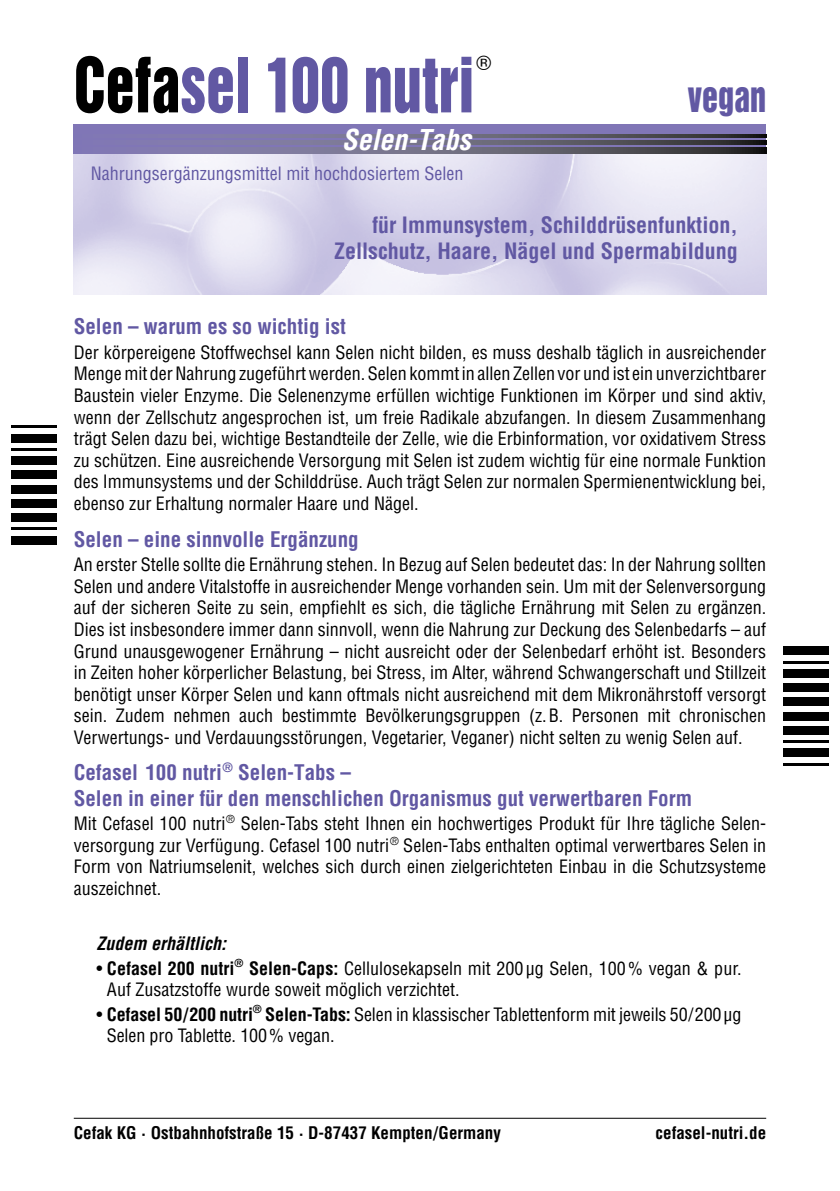
<style>
.page{position:relative;width:840px;height:1191px;background:#fff}
.page>*{position:absolute;margin:0;border:0;box-sizing:border-box;transform-origin:0 0}
.t1{font:69.6px "Helvetica Inserat";color:#6158a3;scale:.83 1}
.t2{font:38.4px "Helvetica Inserat";color:#6158a3;scale:.83 1}
.t3{font:italic 700 condensed 28px "Helvetica";color:#fff}
.t4{font:700 condensed 22px/26.4px "Helvetica";color:#6158a3;text-align:right}
.t5{font:700 condensed 21px/25.2px "Helvetica";color:#6158a3}
.t6{font:20px "Helvetica";color:#000}
.t7{font:condensed 18px/21.6px "Helvetica";color:#000;text-align:justify}
.t8{font:condensed 18px "Helvetica";color:#6158a3}
.t9{font:italic 700 condensed 18px "Helvetica";color:#000}
.t10{font:700 condensed 17px "Helvetica";color:#000}
.s1{color:#000}
.s2{font-weight:700}
</style>
<div class="page">
<img style="left:74px;top:153px;width:691px;height:142px">
<hr style="left:782px;top:763px;width:46px;height:2px;background:#000">
<div style="left:782px;top:748px;width:46px;height:9px;background:#000"></div>
<hr style="left:782px;top:740px;width:46px;height:3px;background:#000">
<div style="left:782px;top:726px;width:46px;height:8px;background:#000"></div>
<div style="left:782px;top:711px;width:46px;height:9px;background:#000"></div>
<div style="left:782px;top:697px;width:46px;height:9px;background:#000"></div>
<div style="left:782px;top:683px;width:46px;height:9px;background:#000"></div>
<div style="left:782px;top:669px;width:46px;height:8px;background:#000"></div>
<hr style="left:782px;top:660px;width:46px;height:3px;background:#000">
<div style="left:782px;top:646px;width:46px;height:9px;background:#000"></div>
<hr style="left:11px;top:425px;width:46px;height:3px;background:#000">
<div style="left:11px;top:434px;width:46px;height:8px;background:#000"></div>
<hr style="left:11px;top:448px;width:46px;height:3px;background:#000">
<div style="left:11px;top:456px;width:46px;height:9px;background:#000"></div>
<div style="left:11px;top:471px;width:46px;height:8px;background:#000"></div>
<div style="left:11px;top:485px;width:46px;height:8px;background:#000"></div>
<div style="left:11px;top:499px;width:46px;height:8px;background:#000"></div>
<div style="left:11px;top:513px;width:46px;height:9px;background:#000"></div>
<hr style="left:11px;top:527px;width:46px;height:3px;background:#000">
<div style="left:11px;top:536px;width:46px;height:8px;background:#000"></div>
<div style="left:74px;top:125px;width:691px;height:28px;background:#8076b6"></div>
<svg style="left:191px;top:147px;width:574px;height:6px;background:#646174"></svg>
<svg style="left:191px;top:140px;width:574px;height:5px;background:#646174"></svg>
<svg style="left:191px;top:135px;width:574px;height:2px"></svg>
<hr style="left:74px;top:1117px;width:691px;height:1px;background:#000">
<h1 class="t1" style="left:74px;top:43px;width:484px"><span class="s1">Cefa</span>sel 100 nutri</h1>
<p class="t6" style="left:476px;top:48px;width:16px">®</p>
<h3 class="t3" style="left:341px;top:122px;width:131px">Selen-Tabs</h3>
<p class="t8" style="left:91px;top:162px;width:374px">Nahrungsergänzungsmittel mit hochdosiertem Selen</p>
<h2 class="t2" style="left:687px;top:74px;width:96px">vegan</h2>
<p class="t4" style="left:334px;top:212px;width:405px">für Immunsystem, Schilddrüsenfunktion,<br>Zellschutz, Haare, Nägel und Spermabildung</p>
<p class="t5" style="left:74px;top:314px;width:273px">Selen – warum es so wichtig ist</p>
<p class="t7" style="left:74px;top:341px;width:693px">Der körpereigene Stoffwechsel kann Selen nicht bilden, es muss deshalb täglich in ausreichender Menge mit der Nahrung zugeführt werden. Selen kommt in allen Zellen vor und ist ein unverzichtbarer Baustein vieler Enzyme. Die Selenenzyme erfüllen wichtige Funktionen im Körper und sind aktiv, wenn der Zellschutz angesprochen ist, um freie Radikale abzufangen. In diesem Zusammenhang trägt Selen dazu bei, wichtige Bestandteile der Zelle, wie die Erbinformation, vor oxidativem Stress zu schützen. Eine ausreichende Versorgung mit Selen ist zudem wichtig für eine normale Funktion des Immunsystems und der Schilddrüse. Auch trägt Selen zur normalen Spermienentwicklung bei, ebenso zur Erhaltung normaler Haare und Nägel.</p>
<p class="t5" style="left:74px;top:526px;width:286px">Selen – eine sinnvolle Ergänzung</p>
<p class="t7" style="left:74px;top:553px;width:693px">An erster Stelle sollte die Ernährung stehen. In Bezug auf Selen bedeutet das: In der Nahrung sollten Selen und andere Vitalstoffe in ausreichender Menge vorhanden sein. Um mit der Selenversorgung auf der sicheren Seite zu sein, empfiehlt es sich, die tägliche Ernährung mit Selen zu ergänzen.<br>Dies ist insbesondere immer dann sinnvoll, wenn die Nahrung zur Deckung des Selenbedarfs – auf Grund unausgewogener Ernährung – nicht ausreicht oder der Selenbedarf erhöht ist. Besonders in Zeiten hoher körperlicher Belastung, bei Stress, im Alter, während Schwangerschaft und Stillzeit benötigt unser Körper Selen und kann oftmals nicht ausreichend mit dem Mikronährstoff versorgt sein. Zudem nehmen auch bestimmte Bevölkerungsgruppen (z.B. Personen mit chronischen Verwertungs- und Verdauungsstörungen, Vegetarier, Veganer) nicht selten zu wenig Selen auf.</p>
<p class="t5" style="left:74px;top:760px;width:619px">Cefasel 100 nutri<sup>®</sup> Selen-Tabs –<br>Selen in einer für den menschlichen Organismus gut verwertbaren Form</p>
<p class="t7" style="left:74px;top:812px;width:693px">Mit Cefasel 100 nutri<sup>®</sup> Selen-Tabs steht Ihnen ein hochwertiges Produkt für Ihre tägliche Selen&shy;versorgung zur Verfügung. Cefasel 100 nutri<sup>®</sup> Selen-Tabs enthalten optimal verwertbares Selen in Form von Natriumselenit, welches sich durch einen zielgerichteten Einbau in die Schutzsysteme auszeichnet.</p>
<p class="t9" style="left:96px;top:932px;width:131px">Zudem erhältlich:</p>
<p class="t7" style="left:107px;top:957px;width:635px;text-indent:-10px">• <span class="s2">Cefasel 200 nutri</span><sup>®</sup> <span class="s2">Selen-Caps:</span> Cellulosekapseln mit 200 µg Selen, 100% vegan &amp; pur.<br>Auf Zusatzstoffe wurde soweit möglich verzichtet.</p>
<p class="t7" style="left:107px;top:1003px;width:636px;text-indent:-10px">• <span class="s2">Cefasel 50/200 nutri</span><sup>®</sup> <span class="s2">Selen-Tabs:</span> Selen in klassischer Tablettenform mit jeweils 50/200µg<br>Selen pro Tablette. 100% vegan.</p>
<p class="t10" style="left:74px;top:1122px;width:428px">Cefak KG · Ostbahnhofstraße 15 · D-87437 Kempten/Germany</p>
<p class="t10" style="left:655px;top:1122px;width:112px">cefasel-nutri.de</p>
</div>
